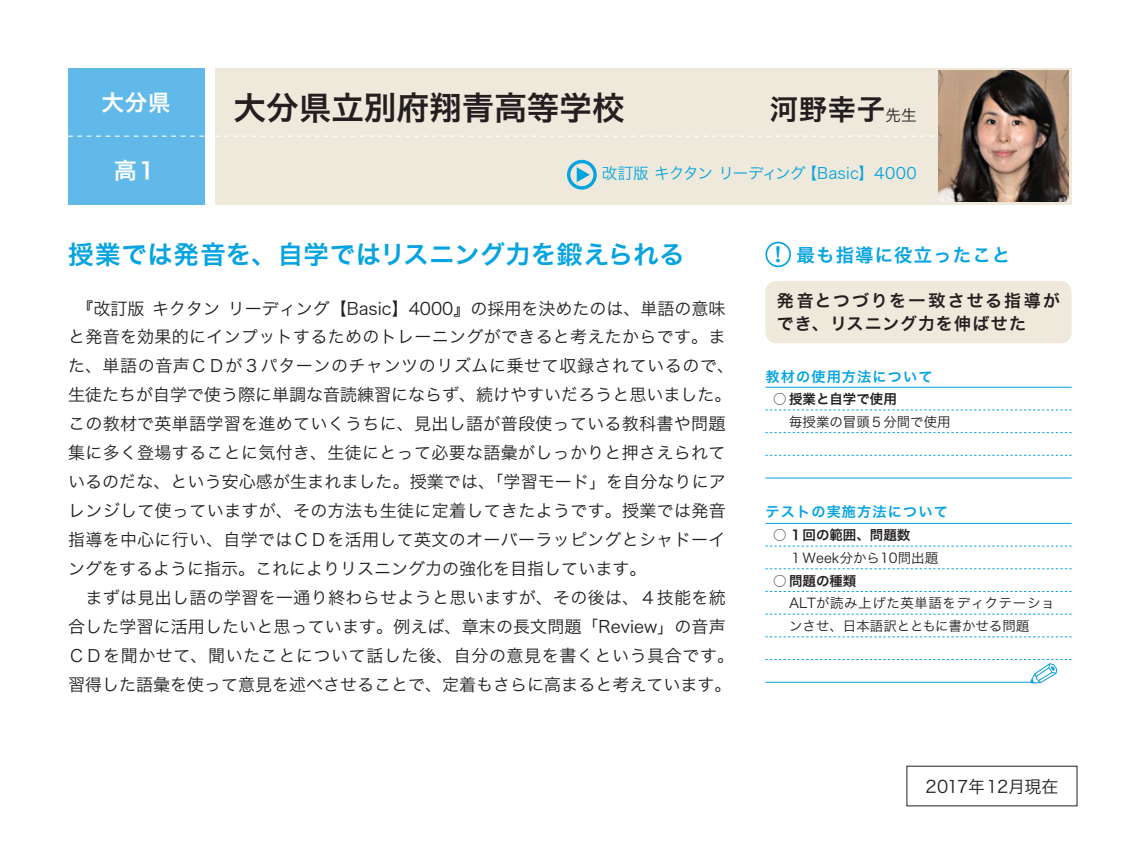
<style>
.page{position:relative;width:1134px;height:851px;background:#fff}
.page>*{position:absolute;margin:0;border:0;box-sizing:border-box;transform-origin:0 0}
.t1{font:32.6px "Hira Kaku Pro W6";color:#231f20}
.t2{font:28.4px "Hira Kaku Pro W6";color:#231f20}
.t3{font:25.6px "Hira Kaku Pro W6";letter-spacing:.01em;color:#05a4e0}
.t4{font:22.6px "Hira Kaku Pro W6";color:#fff}
.t5{font:18.4px "Hira Kaku Pro W6";letter-spacing:.06em;color:#05a4e0}
.t6{font:17px/29px "Hira Kaku Pro W3";letter-spacing:.02em;color:#231f20}
.t7{font:17px/22.6px "Hira Kaku Pro W6";letter-spacing:.075em;color:#231f20}
.t8{font:17px "Hira Kaku Pro W3";letter-spacing:-.015em;color:#231f20}
.t9{font:15.6px "Hira Kaku Pro W3";letter-spacing:-.04em;color:#05a4e0}
.t10{font:15.6px "Hira Kaku Pro W3";letter-spacing:.01em;color:#05a4e0}
.t11{font:14.2px "Hira Kaku Pro W6";letter-spacing:.08em;color:#05a4e0}
.t12{font:13.4px/22.6px "Hira Kaku Pro W3";color:#231f20}
.t13{font:13.4px "Hira Kaku Pro W6";color:#231f20}
.s1{font-family:"Hira Kaku Pro W3";font-size:15.6px}
.s2{font-family:"Jun 501 Pro";font-weight:700;font-size:19.8px}
</style>
<div class="page">
<hr style="left:765px;top:387px;width:306px;height:1px;background:#069edb">
<svg style="left:765px;top:409px;width:306px;height:1px"></svg>
<svg style="left:765px;top:432px;width:306px;height:1px"></svg>
<svg style="left:765px;top:455px;width:306px;height:1px"></svg>
<hr style="left:765px;top:477px;width:306px;height:1px;background:#069edb">
<svg style="left:765px;top:568px;width:306px;height:1px"></svg>
<svg style="left:765px;top:545px;width:306px;height:1px"></svg>
<hr style="left:765px;top:523px;width:306px;height:1px;background:#069edb">
<svg style="left:765px;top:591px;width:306px;height:1px"></svg>
<svg style="left:765px;top:613px;width:306px;height:1px"></svg>
<svg style="left:765px;top:636px;width:306px;height:1px"></svg>
<div style="left:215px;top:69px;width:856px;height:136px;background:#efe9dc"></div>
<svg style="left:215px;top:135px;width:719px;height:2px"></svg>
<div style="left:68px;top:68px;width:136px;height:136px;background:#60b9e8"></div>
<svg style="left:68px;top:135px;width:136px;height:2px"></svg>
<img style="left:938px;top:71px;width:131px;height:130px">
<div style="left:765px;top:281px;width:306px;height:62px;background:#efe9dc;border-radius:11px"></div>
<div style="left:765px;top:242px;width:26px;height:25px;border:2px solid #05a4e0;border-radius:50%"></div>
<svg style="left:765px;top:659px;width:306px;height:24px"></svg>
<div style="left:567px;top:160px;width:30px;height:29px;border:3px solid #05a4e0;border-radius:50%"></div>
<svg style="left:577px;top:167px;width:13px;height:15px"></svg>
<h3 class="t4" style="left:102px;top:82px;width:70px">大分県</h3>
<h3 class="t4" style="left:114px;top:150px;width:45px">高１</h3>
<h1 class="t1" style="left:234px;top:78px;width:393px">大分県立別府翔青高等学校</h1>
<h2 class="t2" style="left:770px;top:84px;width:148px">河野幸子<span class="s1">先生</span></h2>
<p class="t10" style="left:801px;top:159px;width:117px">【Basic【4000</p>
<p class="t9" style="left:602px;top:159px;width:205px">改訂版キクタンリーディング</p>
<h3 class="t3" style="left:68px;top:231px;width:618px">授業では発音を、自学ではリスニング力を鍛えられる</h3>
<p class="t6" style="left:68px;top:292px;width:667px">　『改訂版キクタンリーディング【Basic】4000』の採用を決めたのは、単語の意味と発音を効果的にインプットするためのトレーニングができると考えたからです。また、単語の音声ＣＤが３パターンのチャンツのリズムに乗せて収録されているので、生徒たちが自学で使う際に単調な音読練習にならず、続けやすいだろうと思いました。この教材で英単語学習を進めていくうちに、見出し語が普段使っている教科書や問題集に多く登場することに気付き、生徒にとって必要な語彙がしっかりと押さえられているのだな、という安心感が生まれました。授業では、「学習モード」を自分なりにアレンジして使っていますが、その方法も生徒に定着してきたようです。授業では発音指導を中心に行い、自学ではＣＤを活用して英文のオーバーラッピングとシャドーイングをするように指示。これによりリスニング力の強化を目指しています。<br>　まずは見出し語の学習を一通り終わらせようと思いますが、その後は、４技能を統合した学習に活用したいと思っています。例えば、章末の長文問題「Review」の音声ＣＤを聞かせて、聞いたことについて話した後、自分の意見を書くという具合です。習得した語彙を使って意見を述べさせることで、定着もさらに高まると考えています。</p>
<p class="t5" style="left:768px;top:238px;width:244px"><span class="s2">！</span>最も指導に役立ったこと</p>
<p class="t7" style="left:777px;top:289px;width:285px">発音とつづりを一致させる指導ができ、リスニング力を伸ばせた</p>
<p class="t11" style="left:765px;top:363px;width:169px">教材の使用方法について</p>
<p class="t13" style="left:773px;top:387px;width:125px">○ 授業と自学で使用</p>
<p class="t12" style="left:789px;top:409px;width:163px">毎授業の冒頭５分間で使用</p>
<p class="t11" style="left:765px;top:499px;width:184px">テストの実施方法について</p>
<p class="t13" style="left:773px;top:523px;width:139px">○ １回の範囲、問題数</p>
<p class="t12" style="left:789px;top:545px;width:151px">１Week分から10問出題</p>
<p class="t13" style="left:773px;top:568px;width:85px">○ 問題の種類</p>
<p class="t12" style="left:789px;top:591px;width:267px">ALTが読み上げた英単語をディクテーションさせ、日本語訳とともに書かせる問題</p>
<p class="t8" style="left:925px;top:770px;width:135px">2017年12月現在</p>
</div>
